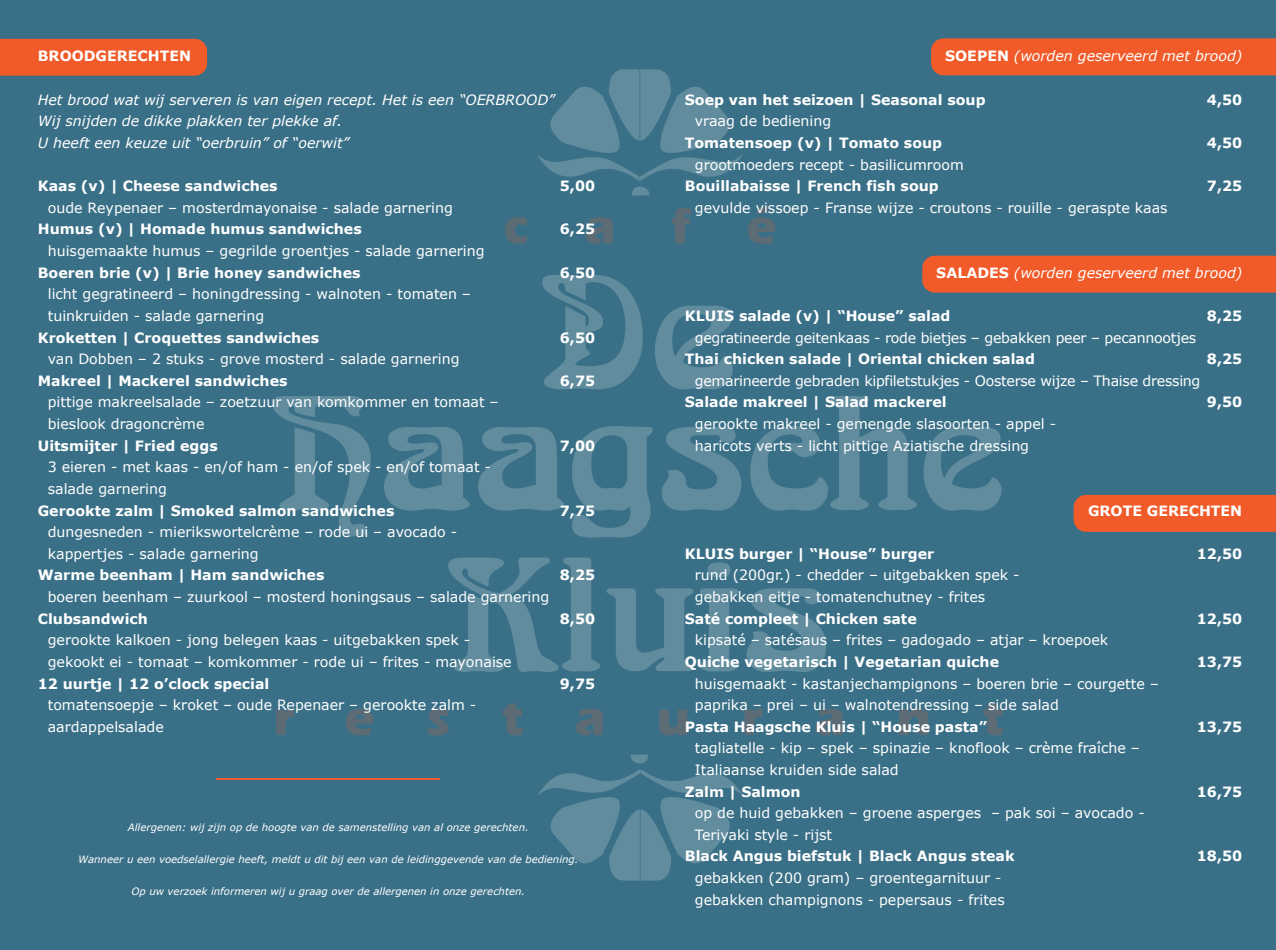
<style>
.page{position:relative;width:1276px;height:950px;background:#3a7087}
.page>*{position:absolute;margin:0;border:0;box-sizing:border-box;transform-origin:0 0}
.t1{font:14.12px/21.6px "Verdana";color:#fff}
.t2{font:700 14.12px "Verdana";color:#fff}
.t3{font:italic 14.12px/21.6px "Verdana";color:#fff}
.t4{font:14.12px "Verdana";letter-spacing:-.02em;color:#fff}
.t5{font:italic 10.12px "Verdana";color:#fff}
.s1{font-weight:700;font-style:normal}
</style>
<div class="page">
<svg style="left:505px;top:217px;width:22px;height:27px"></svg>
<svg style="left:586px;top:217px;width:27px;height:27px"></svg>
<svg style="left:672px;top:208px;width:19px;height:35px"></svg>
<svg style="left:748px;top:207px;width:27px;height:37px"></svg>
<svg style="left:346px;top:709px;width:27px;height:26px"></svg>
<svg style="left:428px;top:709px;width:20px;height:26px"></svg>
<svg style="left:503px;top:703px;width:20px;height:32px"></svg>
<svg style="left:576px;top:709px;width:27px;height:26px"></svg>
<svg style="left:659px;top:709px;width:28px;height:26px"></svg>
<svg style="left:744px;top:709px;width:19px;height:26px"></svg>
<svg style="left:816px;top:709px;width:26px;height:26px"></svg>
<svg style="left:899px;top:709px;width:29px;height:26px"></svg>
<svg style="left:983px;top:703px;width:20px;height:32px"></svg>
<svg style="left:542px;top:275px;width:101px;height:114px"></svg>
<svg style="left:655px;top:306px;width:78px;height:83px"></svg>
<svg style="left:273px;top:396px;width:98px;height:141px"></svg>
<svg style="left:384px;top:427px;width:86px;height:84px"></svg>
<svg style="left:478px;top:427px;width:86px;height:84px"></svg>
<svg style="left:572px;top:426px;width:81px;height:111px"></svg>
<svg style="left:662px;top:427px;width:79px;height:83px"></svg>
<svg style="left:750px;top:396px;width:167px;height:114px"></svg>
<svg style="left:923px;top:427px;width:78px;height:83px"></svg>
<svg style="left:448px;top:557px;width:152px;height:115px"></svg>
<svg style="left:606px;top:588px;width:87px;height:83px"></svg>
<svg style="left:700px;top:562px;width:38px;height:109px"></svg>
<svg style="left:747px;top:588px;width:79px;height:84px"></svg>
<svg style="left:537px;top:69px;width:205px;height:126px"></svg>
<svg style="left:630px;top:754px;width:18px;height:9px"></svg>
<svg style="left:538px;top:769px;width:205px;height:111px"></svg>
<svg style="left:276px;top:709px;width:18px;height:26px"></svg>
<div style="left:0;top:39px;width:207px;height:37px;background:#f15a29"></div>
<div style="left:931px;top:38px;width:345px;height:37px;background:#f15a29"></div>
<div style="left:922px;top:256px;width:354px;height:37px;background:#f15a29"></div>
<div style="left:1073px;top:495px;width:203px;height:37px;background:#f15a29"></div>
<hr style="left:216px;top:778px;width:224px;height:2px;background:#f15a29">
<p class="t2" style="left:38px;top:47px;width:155px">BROODGERECHTEN</p>
<p class="t3" style="left:38px;top:89px;width:518px">Het brood wat wij serveren is van eigen recept. Het is een “OERBROOD”<br>Wij snijden de dikke plakken ter plekke af.<br>U heeft een keuze uit “oerbruin” of “oerwit”</p>
<p class="t2" style="left:38px;top:177px;width:241px">Kaas (v) | Cheese sandwiches</p>
<p class="t2" style="left:560px;top:177px;width:37px">5,00</p>
<p class="t1" style="left:48px;top:197px;width:406px">oude Reypenaer – mosterdmayonaise - salade garnering</p>
<p class="t2" style="left:38px;top:220px;width:325px">Humus (v) | Homade humus sandwiches</p>
<p class="t2" style="left:560px;top:220px;width:37px">6,25</p>
<p class="t1" style="left:48px;top:240px;width:438px">huisgemaakte humus – gegrilde groentjes - salade garnering</p>
<p class="t2" style="left:38px;top:263px;width:324px">Boeren brie (v) | Brie honey sandwiches</p>
<p class="t2" style="left:560px;top:263px;width:37px">6,50</p>
<p class="t1" style="left:48px;top:283px;width:425px">licht gegratineerd – honingdressing - walnoten - tomaten – tuinkruiden - salade garnering</p>
<p class="t2" style="left:38px;top:328px;width:283px">Kroketten | Croquettes sandwiches</p>
<p class="t2" style="left:560px;top:328px;width:37px">6,50</p>
<p class="t1" style="left:48px;top:348px;width:413px">van Dobben – 2 stuks - grove mosterd - salade garnering</p>
<p class="t2" style="left:38px;top:371px;width:251px">Makreel | Mackerel sandwiches</p>
<p class="t2" style="left:560px;top:371px;width:37px">6,75</p>
<p class="t1" style="left:48px;top:392px;width:452px">pittige makreelsalade – zoetzuur van komkommer en tomaat – bieslook dragoncrème</p>
<p class="t2" style="left:38px;top:436px;width:181px">Uitsmijter | Fried eggs</p>
<p class="t2" style="left:560px;top:436px;width:37px">7,00</p>
<p class="t1" style="left:48px;top:456px;width:445px">3 eieren - met kaas - en/of ham - en/of spek - en/of tomaat - salade garnering</p>
<p class="t2" style="left:38px;top:501px;width:358px">Gerookte zalm | Smoked salmon sandwiches</p>
<p class="t2" style="left:560px;top:501px;width:37px">7,75</p>
<p class="t1" style="left:48px;top:521px;width:411px">dungesneden - mierikswortelcrème – rode ui – avocado - kappertjes - salade garnering</p>
<p class="t2" style="left:38px;top:566px;width:288px">Warme beenham | Ham sandwiches</p>
<p class="t2" style="left:560px;top:566px;width:37px">8,25</p>
<p class="t1" style="left:48px;top:586px;width:503px">boeren beenham – zuurkool – mosterd honingsaus – salade garnering</p>
<p class="t2" style="left:38px;top:609px;width:112px">Clubsandwich</p>
<p class="t2" style="left:560px;top:609px;width:37px">8,50</p>
<p class="t1" style="left:48px;top:629px;width:465px">gerookte kalkoen - jong belegen kaas - uitgebakken spek - gekookt ei - tomaat – komkommer - rode ui – frites - mayonaise</p>
<p class="t2" style="left:38px;top:674px;width:233px">12 uurtje | 12 o’clock special</p>
<p class="t2" style="left:560px;top:674px;width:37px">9,75</p>
<p class="t1" style="left:48px;top:694px;width:430px">tomatensoepje – kroket – oude Repenaer – gerookte zalm - aardappelsalade</p>
<p class="t5" style="left:128px;top:821px;width:402px">Allergenen: wij zijn op de hoogte van de samenstelling van al onze gerechten.</p>
<p class="t5" style="left:78px;top:853px;width:502px">Wanneer u een voedselallergie heeft, meldt u dit bij een van de leidinggevende van de bediening.</p>
<p class="t5" style="left:131px;top:885px;width:395px">Op uw verzoek informeren wij u graag over de allergenen in onze gerechten.</p>
<p class="t3" style="left:945px;top:46px;width:299px"><span class="s1">SOEPEN</span> (worden geserveerd met brood)</p>
<p class="t2" style="left:685px;top:90px;width:302px">Soep van het seizoen | Seasonal soup</p>
<p class="t2" style="left:1207px;top:90px;width:37px">4,50</p>
<p class="t1" style="left:695px;top:111px;width:138px">vraag de bediening</p>
<p class="t2" style="left:685px;top:134px;width:259px">Tomatensoep (v) | Tomato soup</p>
<p class="t2" style="left:1207px;top:134px;width:37px">4,50</p>
<p class="t1" style="left:695px;top:154px;width:270px">grootmoeders recept - basilicumroom</p>
<p class="t2" style="left:685px;top:177px;width:255px">Bouillabaisse | French fish soup</p>
<p class="t2" style="left:1207px;top:177px;width:37px">7,25</p>
<p class="t1" style="left:695px;top:197px;width:474px">gevulde vissoep - Franse wijze - croutons - rouille - geraspte kaas</p>
<p class="t3" style="left:936px;top:262px;width:307px"><span class="s1">SALADES</span> (worden geserveerd met brood)</p>
<p class="t2" style="left:685px;top:306px;width:267px">KLUIS salade (v) | “House” salad</p>
<p class="t2" style="left:1207px;top:306px;width:37px">8,25</p>
<p class="t4" style="left:695px;top:328px;width:503px">gegratineerde geitenkaas - rode bietjes – gebakken peer – pecannootjes</p>
<p class="t2" style="left:685px;top:350px;width:351px">Thai chicken salade | Oriental chicken salad</p>
<p class="t2" style="left:1207px;top:350px;width:37px">8,25</p>
<p class="t4" style="left:695px;top:371px;width:507px">gemarineerde gebraden kipfiletstukjes - Oosterse wijze – Thaise dressing</p>
<p class="t2" style="left:685px;top:393px;width:263px">Salade makreel | Salad mackerel</p>
<p class="t2" style="left:1207px;top:393px;width:37px">9,50</p>
<p class="t1" style="left:695px;top:413px;width:363px">gerookte makreel - gemengde slasoorten - appel - haricots verts - licht pittige Aziatische dressing</p>
<p class="t2" style="left:1088px;top:501px;width:156px">GROTE GERECHTEN</p>
<p class="t2" style="left:685px;top:544px;width:251px">KLUIS burger | “House” burger</p>
<p class="t2" style="left:1197px;top:544px;width:47px">12,50</p>
<p class="t1" style="left:695px;top:564px;width:326px">rund (200gr.) - chedder – uitgebakken spek - gebakken eitje - tomatenchutney - frites</p>
<p class="t2" style="left:685px;top:609px;width:233px">Saté compleet | Chicken sate</p>
<p class="t2" style="left:1196px;top:609px;width:47px">12,50</p>
<p class="t1" style="left:695px;top:629px;width:415px">kipsaté – satésaus – frites – gadogado – atjar – kroepoek</p>
<p class="t2" style="left:685px;top:652px;width:316px">Quiche vegetarisch | Vegetarian quiche</p>
<p class="t2" style="left:1196px;top:652px;width:47px">13,75</p>
<p class="t1" style="left:695px;top:672px;width:465px">huisgemaakt - kastanjechampignons – boeren brie – courgette – paprika – prei – ui – walnotendressing – side salad</p>
<p class="t2" style="left:685px;top:717px;width:304px">Pasta Haagsche Kluis | “House pasta”</p>
<p class="t2" style="left:1196px;top:717px;width:47px">13,75</p>
<p class="t1" style="left:695px;top:737px;width:446px">tagliatelle - kip – spek – spinazie – knoflook – crème fraîche –<br>Italiaanse kruiden side salad</p>
<p class="t2" style="left:685px;top:782px;width:117px">Zalm | Salmon</p>
<p class="t2" style="left:1197px;top:782px;width:47px">16,75</p>
<p class="t1" style="left:695px;top:802px;width:451px">op de huid gebakken – groene asperges – pak soi – avocado -<br>Teriyaki style - rijst</p>
<p class="t2" style="left:685px;top:847px;width:331px">Black Angus biefstuk | Black Angus steak</p>
<p class="t2" style="left:1196px;top:847px;width:47px">18,50</p>
<p class="t1" style="left:695px;top:867px;width:311px">gebakken (200 gram) – groentegarnituur - gebakken champignons - pepersaus - frites</p>
</div>
